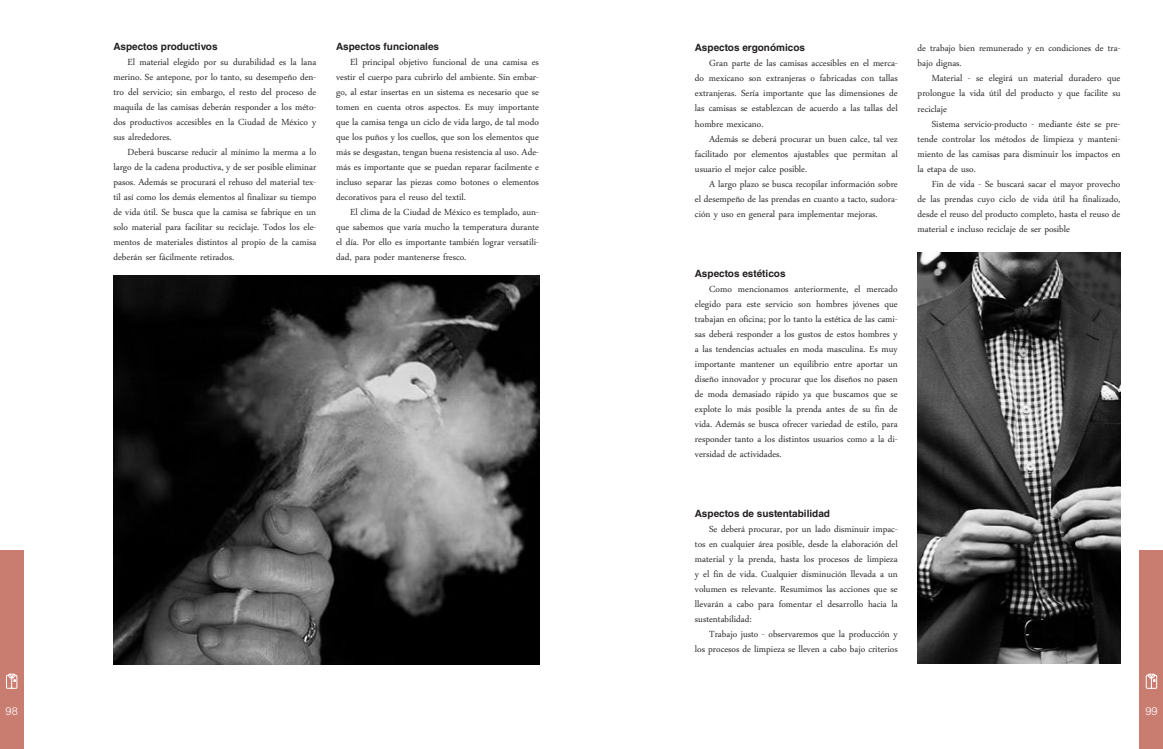
<style>
.page{position:relative;width:1163px;height:749px;background:#fff}
.page>*{position:absolute;margin:0;border:0;box-sizing:border-box;transform-origin:0 0}
.t1{font:13px/15px "Daun Penh";color:#231f20;text-align:justify}
.t2{font:300 11px "Helvetica LT Std";color:#fff}
.t3{font:700 10px "Helvetica LT Std";color:#231f20}
</style>
<div class="page">
<div style="left:0;top:550px;width:23px;height:198px;background:#c97d71"></div>
<div style="left:1139px;top:550px;width:23px;height:198px;background:#c97d71"></div>
<svg style="left:6px;top:673px;width:12px;height:16px"></svg>
<svg style="left:1145px;top:673px;width:12px;height:16px"></svg>
<img style="left:113px;top:276px;width:426px;height:388px">
<img style="left:917px;top:252px;width:203px;height:411px">
<p class="t3" style="left:113px;top:40px;width:106px">Aspectos productivos</p>
<p class="t1" style="left:113px;top:53px;width:204px;text-indent:14px">El material elegido por su durabilidad es la lana merino. Se antepone, por lo tanto, su desempeño den&shy;tro del servicio; sin embargo, el resto del proceso de maquila de las camisas deberán responder a los méto&shy;dos productivos accesibles en la Ciudad de México y sus alrededores.</p>
<p class="t1" style="left:113px;top:143px;width:204px;text-indent:14px">Deberá buscarse reducir al mínimo la merma a lo largo de la cadena productiva, y de ser posible eliminar pasos. Además se procurará el rehuso del material tex&shy;til así como los demás elementos al finalizar su tiempo de vida útil. Se busca que la camisa se fabrique en un solo material para facilitar su reciclaje. Todos los ele&shy;mentos de materiales distintos al propio de la camisa deberán ser fácilmente retirados.</p>
<p class="t3" style="left:336px;top:40px;width:104px">Aspectos funcionales</p>
<p class="t1" style="left:336px;top:53px;width:204px;text-indent:14px">El principal objetivo funcional de una camisa es vestir el cuerpo para cubrirlo del ambiente. Sin embar&shy;go, al estar insertas en un sistema es necesario que se tomen en cuenta otros aspectos. Es muy importante que la camisa tenga un ciclo de vida largo, de tal modo que los puños y los cuellos, que son los elementos que más se desgastan, tengan buena resistencia al uso. Ade&shy;más es importante que se puedan reparar facilmente e incluso separar las piezas como botones o elementos decorativos para el reuso del textil.</p>
<p class="t1" style="left:336px;top:203px;width:204px;text-indent:14px">El clima de la Ciudad de México es templado, aun&shy;que sabemos que varía mucho la temperatura durante el día. Por ello es importante también lograr versatili&shy;dad, para poder mantenerse fresco.</p>
<p class="t3" style="left:694px;top:42px;width:112px">Aspectos ergonómicos</p>
<p class="t1" style="left:694px;top:54px;width:204px;text-indent:14px">Gran parte de las camisas accesibles en el merca&shy;do mexicano son extranjeras o fabricadas con tallas extranjeras. Sería importante que las dimensiones de las camisas se establezcan de acuerdo a las tallas del hombre mexicano.</p>
<p class="t1" style="left:694px;top:129px;width:204px;text-indent:14px">Además se deberá procurar un buen calce, tal vez facilitado por elementos ajustables que permitan al usuario el mejor calce posible.</p>
<p class="t1" style="left:694px;top:174px;width:204px;text-indent:14px">A largo plazo se busca recopilar información sobre el desempeño de las prendas en cuanto a tacto, sudora&shy;ción y uso en general para implementar mejoras.</p>
<p class="t3" style="left:694px;top:267px;width:92px">Aspectos estéticos</p>
<p class="t1" style="left:694px;top:279px;width:204px;text-indent:14px">Como mencionamos anteriormente, el mercado elegido para este servicio son hombres jóvenes que trabajan en oficina; por lo tanto la estética de las cami&shy;sas deberá responder a los gustos de estos hombres y a las tendencias actuales en moda masculina. Es muy importante mantener un equilibrio entre aportar un diseño innovador y procurar que los diseños no pasen de moda demasiado rápido ya que buscamos que se explote lo más posible la prenda antes de su fin de vida. Además se busca ofrecer variedad de estilo, para responder tanto a los distintos usuarios como a la di&shy;versidad de actividades.</p>
<p class="t1" style="left:917px;top:39px;width:204px">de trabajo bien remunerado y en condiciones de tra&shy;bajo dignas.</p>
<p class="t1" style="left:917px;top:69px;width:204px;text-indent:14px">Material - se elegirá un material duradero que prolongue la vida útil del producto y que facilite su reciclaje</p>
<p class="t1" style="left:917px;top:114px;width:204px;text-indent:14px">Sistema servicio-producto - mediante éste se pre&shy;tende controlar los métodos de limpieza y manteni&shy;miento de las camisas para disminuir los impactos en la etapa de uso.</p>
<p class="t1" style="left:917px;top:174px;width:204px;text-indent:14px">Fin de vida - Se buscará sacar el mayor provecho de las prendas cuyo ciclo de vida útil ha finalizado, desde el reuso del producto completo, hasta el reuso de material e incluso reciclaje de ser posible</p>
<p class="t3" style="left:694px;top:507px;width:137px">Aspectos de sustentabilidad</p>
<p class="t1" style="left:694px;top:519px;width:204px;text-indent:14px">Se deberá procurar, por un lado disminuir impac&shy;tos en cualquier área posible, desde la elaboración del material y la prenda, hasta los procesos de limpieza y el fin de vida. Cualquier disminución llevada a un volumen es relevante. Resumimos las acciones que se llevarán a cabo para fomentar el desarrollo hacia la sustentabilidad:</p>
<p class="t1" style="left:694px;top:624px;width:204px;text-align:right">Trabajo justo - observaremos que la producción y<br>los procesos de limpieza se lleven a cabo bajo criterios</p>
<p class="t2" style="left:6px;top:704px;width:14px">98</p>
<p class="t2" style="left:1145px;top:704px;width:14px">99</p>
</div>
